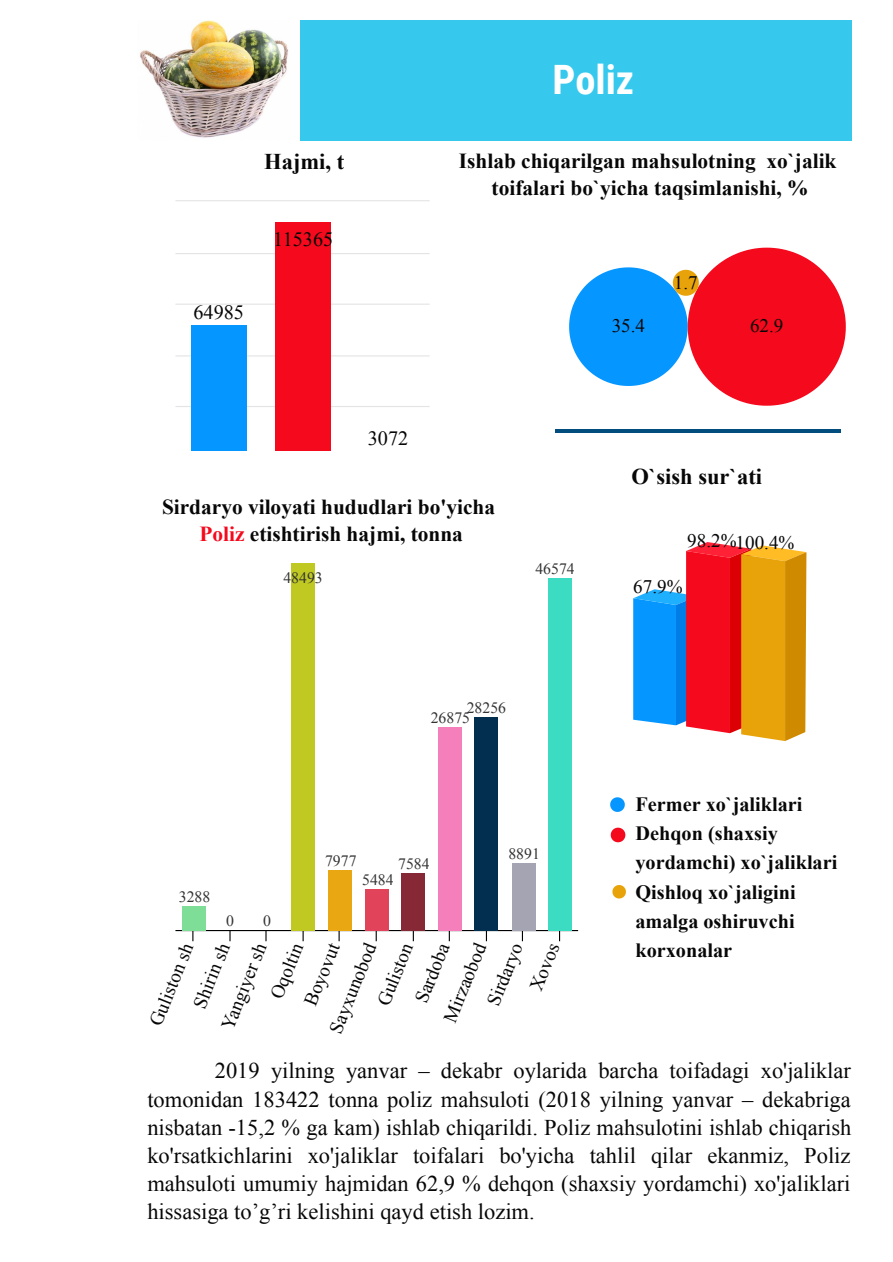
<style>
.page{position:relative;width:893px;height:1262px;background:#fff}
.page>*{position:absolute;margin:0;border:0;box-sizing:border-box;transform-origin:0 0}
.t1{font:700 40.5px "Roboto Condensed";color:#fff}
.t2{font:22.5px/28px "Times New Roman";color:#070707;text-align:justify}
.t3{font:700 22.5px "Times New Roman";color:#070707}
.t4{font:700 21.3px/27px "Times New Roman";color:#070707;text-align:center}
.t5{font:700 20.25px/29.2px "Times New Roman";color:#070707}
.t6{font:20.25px "Times New Roman";color:#070707}
.t7{font:19.05px "Times New Roman";color:#070707}
.t8{font:15.75px "Times New Roman";color:#333}
.s1{color:#f5091d}
</style>
<div class="page">
<div style="left:147px;top:20px;width:704px;height:121px;background:#36c9ed"></div>
<img style="left:140px;top:20px;width:159px;height:121px">
<hr style="left:175px;top:200px;width:254px;height:1px;background:#e4e4e4">
<hr style="left:175px;top:253px;width:254px;height:1px;background:#e4e4e4">
<hr style="left:175px;top:303px;width:254px;height:2px;background:#e4e4e4">
<hr style="left:175px;top:355px;width:254px;height:1px;background:#e4e4e4">
<hr style="left:175px;top:406px;width:254px;height:1px;background:#e4e4e4">
<div style="left:191px;top:325px;width:55px;height:126px;background:#0696ff"></div>
<div style="left:275px;top:223px;width:55px;height:228px;background:#f5091d"></div>
<svg style="left:569px;top:248px;width:276px;height:158px"></svg>
<hr style="left:555px;top:429px;width:286px;height:4px;background:#014d7d">
<svg style="left:633px;top:542px;width:173px;height:199px;background:#be7d63"></svg>
<svg style="left:375px;top:931px;width:2px;height:10px"></svg>
<svg style="left:448px;top:931px;width:2px;height:10px"></svg>
<hr style="left:175px;top:930px;width:403px;height:1px;background:#000">
<div style="left:182px;top:906px;width:24px;height:24px;background:#7ede98"></div>
<div style="left:291px;top:563px;width:24px;height:367px;background:#c0c922"></div>
<div style="left:328px;top:870px;width:24px;height:60px;background:#e9a712"></div>
<div style="left:365px;top:889px;width:24px;height:41px;background:#e1435a"></div>
<div style="left:401px;top:873px;width:24px;height:57px;background:#872836"></div>
<div style="left:438px;top:727px;width:24px;height:203px;background:#f57fba"></div>
<div style="left:474px;top:717px;width:24px;height:213px;background:#022f50"></div>
<div style="left:511px;top:863px;width:24px;height:67px;background:#a4a4b3"></div>
<div style="left:547px;top:578px;width:24px;height:352px;background:#3bdcc2"></div>
<svg style="left:610px;top:797px;width:14px;height:15px"></svg>
<svg style="left:610px;top:827px;width:15px;height:15px"></svg>
<svg style="left:612px;top:885px;width:14px;height:13px"></svg>
<h1 class="t1" style="left:552px;top:52px;width:83px">Poliz</h1>
<p class="t3" style="left:264px;top:146px;width:81px">Hajmi, t</p>
<p class="t4" style="left:459px;top:146px;width:379px">Ishlab chiqarilgan mahsulotning xo`jalik toifalari bo`yicha taqsimlanishi, %</p>
<p class="t6" style="left:193px;top:299px;width:52px">64985</p>
<p class="t6" style="left:273px;top:226px;width:61px">115365</p>
<p class="t6" style="left:368px;top:425px;width:42px">3072</p>
<p class="t4" style="left:162px;top:493px;width:334px">Sirdaryo viloyati hududlari bo'yicha<br><span class="s1">Poliz</span> etishtirish hajmi, tonna</p>
<p class="t8" style="left:283px;top:566px;width:41px">48493</p>
<p class="t7" style="left:674px;top:269px;width:25px">1.7</p>
<p class="t7" style="left:611px;top:313px;width:35px">35.4</p>
<p class="t7" style="left:750px;top:313px;width:35px">62.9</p>
<p class="t8" style="left:535px;top:557px;width:41px">46574</p>
<p class="t3" style="left:631px;top:460px;width:132px">O`sish sur`ati</p>
<p class="t7" style="left:687px;top:529px;width:109px">98.2%100.4%</p>
<p class="t7" style="left:633px;top:573px;width:51px">67.9%</p>
<p class="t8" style="left:466px;top:697px;width:41px">28256</p>
<p class="t8" style="left:431px;top:707px;width:41px">26875</p>
<p class="t8" style="left:325px;top:850px;width:33px">7977</p>
<p class="t8" style="left:398px;top:853px;width:33px">7584</p>
<p class="t8" style="left:508px;top:843px;width:33px">8891</p>
<p class="t8" style="left:179px;top:886px;width:33px">3288</p>
<p class="t8" style="left:226px;top:909px;width:9px">0</p>
<p class="t8" style="left:263px;top:909px;width:9px">0</p>
<p class="t8" style="left:362px;top:869px;width:33px">5484</p>
<p class="t7" style="left:437px;top:1016px;width:85px;rotate:-68deg">Mirzaobod</p>
<p class="t7" style="left:480px;top:1000px;width:67px;rotate:-68deg">Sirdaryo</p>
<p class="t7" style="left:523px;top:985px;width:51px;rotate:-68deg">Xovos</p>
<p class="t7" style="left:323px;top:1027px;width:97px;rotate:-68deg">Sayxunobod</p>
<p class="t7" style="left:371px;top:1000px;width:67px;rotate:-68deg">Guliston</p>
<p class="t7" style="left:408px;top:997px;width:64px;rotate:-68deg">Sardoba</p>
<p class="t7" style="left:215px;top:1023px;width:92px;rotate:-68deg">Yangiyer sh</p>
<p class="t7" style="left:264px;top:993px;width:60px;rotate:-68deg">Oqoltin</p>
<p class="t7" style="left:298px;top:1000px;width:67px;rotate:-68deg">Boyovut</p>
<p class="t7" style="left:143px;top:1020px;width:89px;rotate:-68deg">Guliston sh</p>
<p class="t7" style="left:187px;top:1002px;width:70px;rotate:-68deg">Shirin sh</p>
<p class="t5" style="left:635px;top:789px;width:203px">Fermer xo`jaliklari<br>Dehqon (shaxsiy yordamchi) xo`jaliklari<br>Qishloq xo`jaligini amalga oshiruvchi korxonalar</p>
<p class="t2" style="left:147px;top:1056px;width:705px;text-indent:67px">2019 yilning yanvar – dekabr oylarida barcha toifadagi xo'jaliklar tomonidan 183422 tonna poliz mahsuloti (2018 yilning yanvar – dekabriga nisbatan -15,2 % ga kam) ishlab chiqarildi. Poliz mahsulotini ishlab chiqarish ko'rsatkichlarini xo'jaliklar toifalari bo'yicha tahlil qilar ekanmiz, Poliz mahsuloti umumiy hajmidan 62,9 % dehqon (shaxsiy yordamchi) xo'jaliklari hissasiga to’g’ri kelishini qayd etish lozim.</p>
</div>
